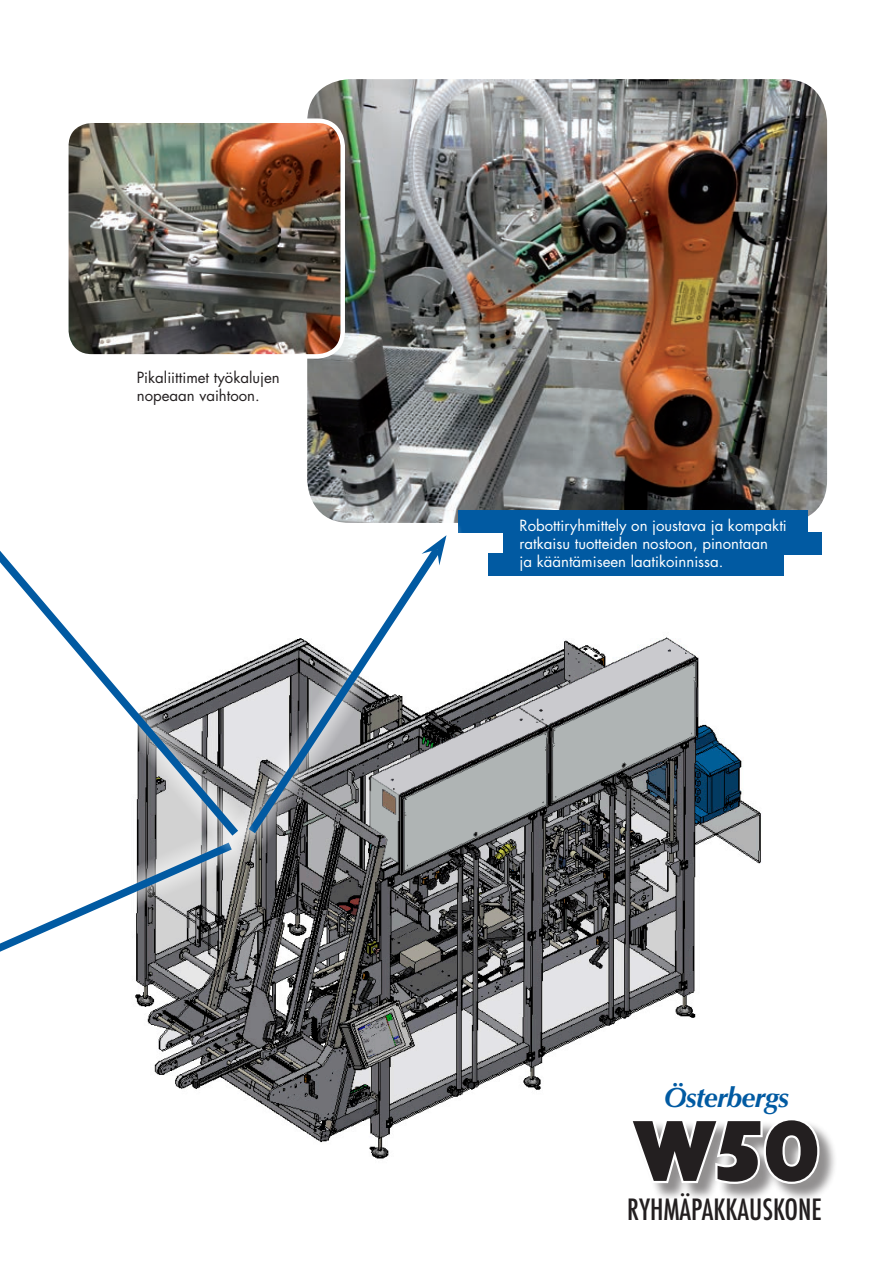
<style>
.page{position:relative;width:893px;height:1263px;background:#fff}
.page>*{position:absolute;margin:0;border:0;box-sizing:border-box;transform-origin:0 0}
.t1{font:800 87.6px "Gill Sans Std";color:#231f20}
.t2{font:500 condensed 28.5px "Futura";color:#231f20}
.t3{font:italic 700 27.9px "Optima";letter-spacing:-.03em;color:#015aa2}
.t4{font:15px/18px "Futura Std";color:#fff}
.t5{font:15px/18px "Futura Std";color:#231f20}
</style>
<div class="page">
<img style="left:155px;top:637px;width:606px;height:522px">
<img style="left:307px;top:79px;width:520px;height:444px">
<img style="left:69px;top:121px;width:274px;height:235px">
<div style="left:64px;top:118px;width:281px;height:241px;border:4px solid #fff;border-radius:26px"></div>
<div style="left:458px;top:510px;width:349px;height:23px;background:#015aa2"></div>
<div style="left:489px;top:553px;width:295px;height:23px;background:#015aa2"></div>
<div style="left:503px;top:532px;width:319px;height:22px;background:#015aa2"></div>
<svg style="left:255px;top:519px;width:209px;height:331px"></svg>
<svg style="left:255px;top:539px;width:193px;height:302px"></svg>
<svg style="left:422px;top:535px;width:24px;height:30px"></svg>
<svg style="left:154px;top:852px;width:95px;height:220px;background:#6b6b6c"></svg>
<svg style="left:0;top:852px;width:240px;height:206px"></svg>
<svg style="left:136px;top:637px;width:119px;height:215px;background:#adb2b7"></svg>
<svg style="left:0;top:551px;width:246px;height:293px"></svg>
<div style="left:633px;top:1120px;width:205px;height:82px;background:#231f20;opacity:.5"></div>
<svg style="left:626px;top:1077px;width:196px;height:109px"></svg>
<p class="t5" style="left:137px;top:368px;width:145px">Pikaliittimet työkalujen nopeaan vaihtoon.</p>
<p class="t4" style="left:520px;top:516px;width:269px">Robottiryhmittely on joustava ja kompakti ratkaisu tuotteiden nostoon, pinontaan<br>ja kääntämiseen laatikoinnissa.</p>
<h3 class="t3" style="left:664px;top:1081px;width:127px">Österbergs</h3>
<h1 class="t1" style="left:632px;top:1100px;width:191px">W50</h1>
<h2 class="t2" style="left:627px;top:1191px;width:25px">RYHMÄPAKKAUSKONE</h2>
</div>
